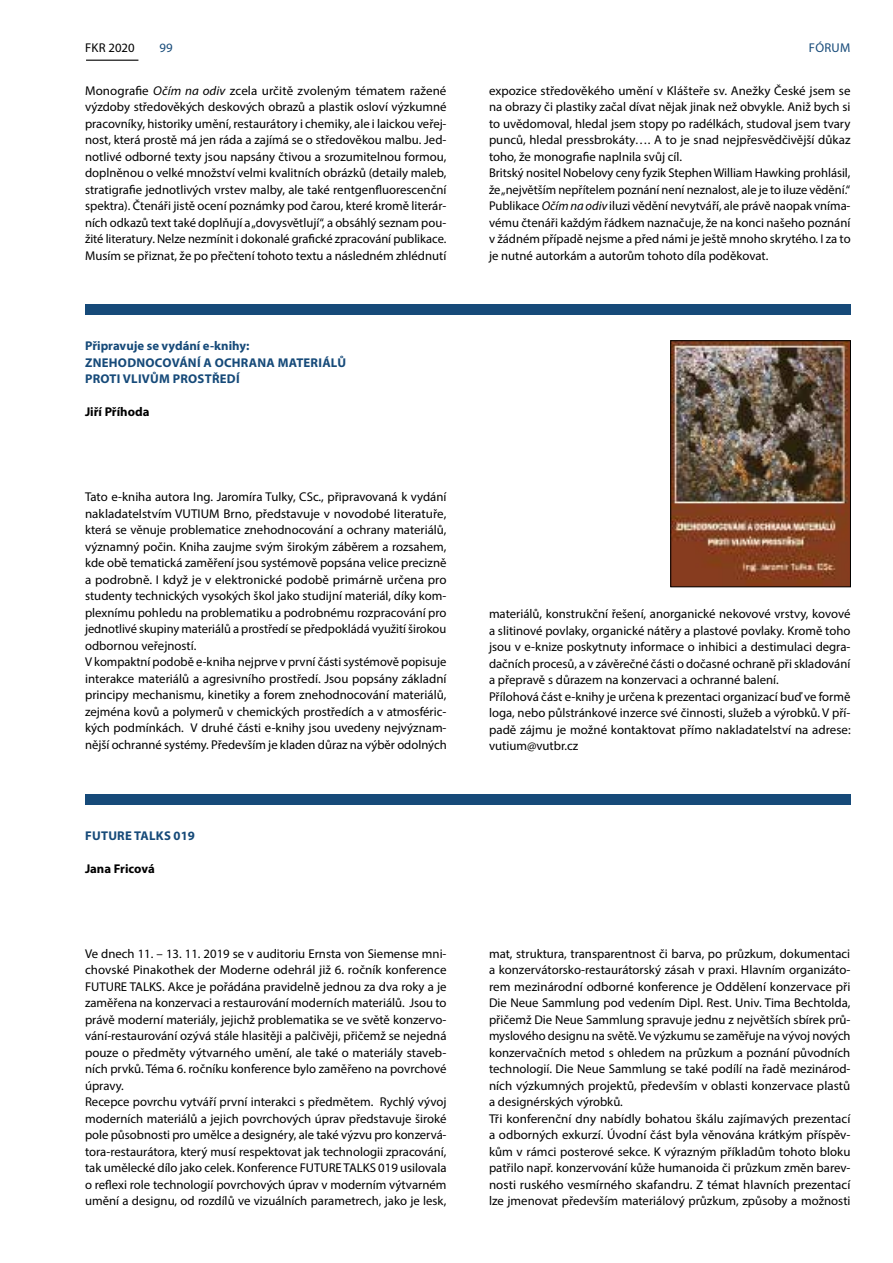
<style>
.page{position:relative;width:893px;height:1263px;background:#fff}
.page>*{position:absolute;margin:0;border:0;box-sizing:border-box;transform-origin:0 0}
.t1{font:12.75px/16.5px "Myriad Pro";color:#000}
.t2{font:700 12.75px/16.5px "Myriad Pro";letter-spacing:.02em;color:#164a79}
.t3{font:700 12.75px "Myriad Pro";color:#000}
.t4{font:12.75px "Myriad Pro";letter-spacing:.02em;color:#164a79}
.s1{font-style:italic}
</style>
<div class="page">
<hr style="left:86px;top:60px;width:52px;height:1px;background:#000">
<div style="left:85px;top:305px;width:765px;height:10px;background:#164a79"></div>
<div style="left:85px;top:794px;width:765px;height:11px;background:#164a79"></div>
<img style="left:672px;top:342px;width:177px;height:243px">
<div style="left:670px;top:340px;width:181px;height:247px;border:1px solid #000"></div>
<p class="t1" style="left:85px;top:39px;width:51px">FKR 2020</p>
<p class="t4" style="left:159px;top:40px;width:15px">99</p>
<p class="t4" style="left:809px;top:40px;width:43px">fórum</p>
<p class="t1" style="left:85px;top:82px;width:363px;text-align:justify">Monografie <span class="s1">Očím na odiv</span> zcela určitě zvoleným tématem ražené výzdoby středověkých deskových obrazů a plastik osloví výzkumné pracovníky, historiky umění, restaurátory i chemiky, ale i laickou veřej&shy;nost, která prostě má jen ráda a zajímá se o středověkou malbu. Jed&shy;notlivé odborné texty jsou napsány čtivou a srozumitelnou formou, doplněnou o velké množství velmi kvalitních obrázků (detaily maleb, stratigrafie jednotlivých vrstev malby, ale také rentgenfluorescenční spektra). Čtenáři jistě ocení poznámky pod čarou, které kromě literár&shy;ních odkazů text také doplňují a „dovysvětlují“, a obsáhlý seznam pou&shy;žité literatury. Nelze nezmínit i dokonalé grafické zpracování publikace.<br>Musím se přiznat, že po přečtení tohoto textu a následném zhlédnutí</p>
<p class="t1" style="left:489px;top:82px;width:363px">expozice středověkého umění v Klášteře sv. Anežky České jsem se na obrazy či plastiky začal dívat nějak jinak než obvykle. Aniž bych si to uvědomoval, hledal jsem stopy po radélkách, studoval jsem tvary punců, hledal pressbrokáty…. A to je snad nejpřesvědčivější důkaz toho, že monografie naplnila svůj cíl.<br>Britský nositel Nobelovy ceny fyzik Stephen William Hawking prohlásil, že „největším nepřítelem poznání není neznalost, ale je to iluze vědění.“ Publikace <span class="s1">Očím na odiv</span> iluzi vědění nevytváří, ale právě naopak vníma&shy;vému čtenáři každým řádkem naznačuje, že na konci našeho poznání v žádném případě nejsme a před námi je ještě mnoho skrytého. I za to je nutné autorkám a autorům tohoto díla poděkovat.</p>
<p class="t2" style="left:85px;top:337px;width:262px">Připravuje se vydání e-knihy:<br>ZNEHODNOCOVÁNÍ A OCHRANA MATERIÁLŮ<br>PROTI VLIVŮM PROSTŘEDÍ</p>
<p class="t3" style="left:85px;top:404px;width:66px">Jiří Příhoda</p>
<p class="t1" style="left:85px;top:488px;width:363px">Tato e-kniha autora Ing. Jaromíra Tulky, CSc., připravovaná k vydání nakladatelstvím VUTIUM Brno, představuje v novodobé literatuře, která se věnuje problematice znehodnocování a ochrany materiálů, významný počin. Kniha zaujme svým širokým záběrem a rozsahem, kde obě tematická zaměření jsou systémově popsána velice precizně a podrobně. I když je v elektronické podobě primárně určena pro studenty technických vysokých škol jako studijní materiál, díky kom&shy;plexnímu pohledu na problematiku a podrobnému rozpracování pro jednotlivé skupiny materiálů a prostředí se předpokládá využití širokou odbornou veřejností.<br>V kompaktní podobě e-kniha nejprve v první části systémově popisuje interakce materiálů a agresivního prostředí. Jsou popsány základní principy mechanismu, kinetiky a forem znehodnocování materiálů, zejména kovů a polymerů v chemických prostředích a v atmosféric&shy;kých podmínkách. V druhé části e-knihy jsou uvedeny nejvýznam&shy;nější ochranné systémy. Především je kladen důraz na výběr odolných</p>
<p class="t2" style="left:85px;top:827px;width:111px">FUTURE TALKS 019</p>
<p class="t3" style="left:85px;top:861px;width:71px">Jana Fricová</p>
<p class="t1" style="left:489px;top:605px;width:363px">materiálů, konstrukční řešení, anorganické nekovové vrstvy, kovové a slitinové povlaky, organické nátěry a plastové povlaky. Kromě toho jsou v e-knize poskytnuty informace o inhibici a destimulaci degra&shy;dačních procesů, a v závěrečné části o dočasné ochraně při skladování a přepravě s důrazem na konzervaci a ochranné balení.<br>Přílohová část e-knihy je určena k prezentaci organizací buď ve formě loga, nebo půlstránkové inzerce své činnosti, služeb a výrobků. V pří&shy;padě zájmu je možné kontaktovat přímo nakladatelství na adrese: vutium@vutbr.cz</p>
<p class="t1" style="left:85px;top:945px;width:363px">Ve dnech 11. – 13. 11. 2019 se v auditoriu Ernsta von Siemense mni&shy;chovské Pinakothek der Moderne odehrál již 6. ročník konference FUTURE TALKS. Akce je pořádána pravidelně jednou za dva roky a je zaměřena na konzervaci a restaurování moderních materiálů. Jsou to právě moderní materiály, jejichž problematika se ve světě konzervo&shy;vání-restaurování ozývá stále hlasitěji a palčivěji, přičemž se nejedná pouze o předměty výtvarného umění, ale také o materiály staveb&shy;ních prvků. Téma 6. ročníku konference bylo zaměřeno na povrchové úpravy.<br>Recepce povrchu vytváří první interakci s předmětem. Rychlý vývoj moderních materiálů a jejich povrchových úprav představuje široké pole působnosti pro umělce a designéry, ale také výzvu pro konzervá&shy;tora-restaurátora, který musí respektovat jak technologii zpracování, tak umělecké dílo jako celek. Konference FUTURE TALKS 019 usilovala o reflexi role technologií povrchových úprav v moderním výtvarném umění a designu, od rozdílů ve vizuálních parametrech, jako je lesk,</p>
<p class="t1" style="left:489px;top:945px;width:363px">mat, struktura, transparentnost či barva, po průzkum, dokumentaci a konzervátorsko-restaurátorský zásah v praxi. Hlavním organizáto&shy;rem mezinárodní odborné konference je Oddělení konzervace při Die Neue Sammlung pod vedením Dipl. Rest. Univ. Tima Bechtolda, přičemž Die Neue Sammlung spravuje jednu z největších sbírek prů&shy;myslového designu na světě. Ve výzkumu se zaměřuje na vývoj nových konzervačních metod s ohledem na průzkum a poznání původních technologií. Die Neue Sammlung se také podílí na řadě mezinárod&shy;ních výzkumných projektů, především v oblasti konzervace plastů a designérských výrobků.<br>Tři konferenční dny nabídly bohatou škálu zajímavých prezentací a odborných exkurzí. Úvodní část byla věnována krátkým příspěv&shy;kům v rámci posterové sekce. K výrazným příkladům tohoto bloku patřilo např. konzervování kůže humanoida či průzkum změn barev&shy;nosti ruského vesmírného skafandru. Z témat hlavních prezentací lze jmenovat především materiálový průzkum, způsoby a možnosti</p>
</div>
